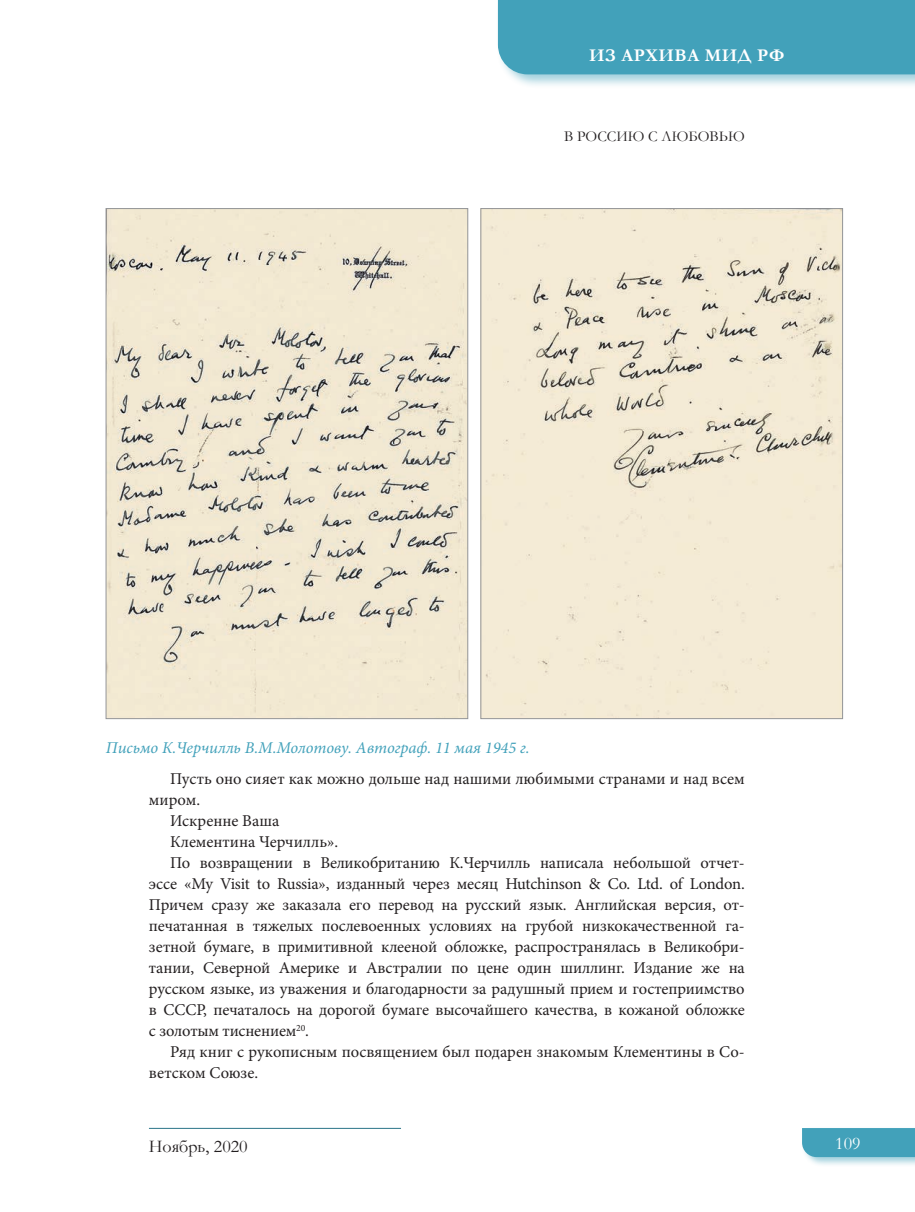
<style>
.page{position:relative;width:915px;height:1212px;background:#fff}
.page>*{position:absolute;margin:0;border:0;box-sizing:border-box;transform-origin:0 0}
.t1{font:700 18px "Garamond";letter-spacing:.03em;color:#fff}
.t2{font:18px "Garamond";color:#231f20}
.t3{font:18px "Garamond";color:#fff}
.Основной_текст{font:16.5px/21px "Minion Pro";color:#231f20}
.Основной_текст-2{font:italic 16.5px "Minion Pro";color:#42a1ba}
.t4{font:15px "Garamond";color:#231f20}
</style>
<div class="page">
<div style="left:800px;top:1126px;width:114px;height:41px;background:#42a1ba;opacity:.5"></div>
<div style="left:801px;top:1128px;width:113px;height:29px;background:#42a1ba"></div>
<hr style="left:149px;top:1128px;width:252px;height:1px;background:#2a7588">
<div style="left:496px;top:0;width:418px;height:88px;background:#42a1ba;opacity:.5"></div>
<div style="left:497px;top:0;width:417px;height:74px;background:#42a1ba"></div>
<img style="left:108px;top:210px;width:358px;height:507px">
<div style="left:482px;top:210px;width:358px;height:507px;background:#f4ebd6"></div>
<p class="t1" style="left:588px;top:43px;width:197px">ИЗ АРХИВА МИД РФ</p>
<p class="t4" style="left:564px;top:126px;width:182px">В РОССИЮ С ЛЮБОВЬЮ</p>
<p class="Основной_текст-2" style="left:106px;top:736px;width:425px">Письмо К.Черчилль В.М.Молотову. Автограф. 11 мая 1945 г.</p>
<p class="Основной_текст" style="left:149px;top:768px;width:597px;text-indent:21px">Пусть оно сияет как можно дольше над нашими любимыми странами и над всем миром.</p>
<p class="Основной_текст" style="left:170px;top:810px;width:110px">Искренне Ваша</p>
<p class="Основной_текст" style="left:170px;top:831px;width:169px">Клементина Черчилль».</p>
<p class="Основной_текст" style="left:149px;top:852px;width:597px;text-align:justify;text-indent:21px">По возвращении в Великобританию К.Черчилль написала небольшой отчет&shy;эссе «My Visit to Russia», изданный через месяц Hutchinson &amp; Co. Ltd. of London.<br>Причем сразу же заказала его перевод на русский язык. Английская версия, от&shy;печатанная в тяжелых послевоенных условиях на грубой низкокачественной га&shy;зетной бумаге, в примитивной клееной обложке, распространялась в Великобри&shy;тании, Северной Америке и Австралии по цене один шиллинг. Издание же на русском языке, из уважения и благодарности за радушный прием и гостеприимство в СССР, печаталось на дорогой бумаге высочайшего качества, в кожаной обложке с золотым тиснением<sup>20</sup>.</p>
<p class="Основной_текст" style="left:149px;top:1041px;width:597px;text-indent:21px">Ряд книг с рукописным посвящением был подарен знакомым Клементины в Со&shy;ветском Союзе.</p>
<p class="t2" style="left:149px;top:1135px;width:100px">Ноябрь, 2020</p>
<p class="t3" style="left:834px;top:1131px;width:27px">109</p>
</div>
